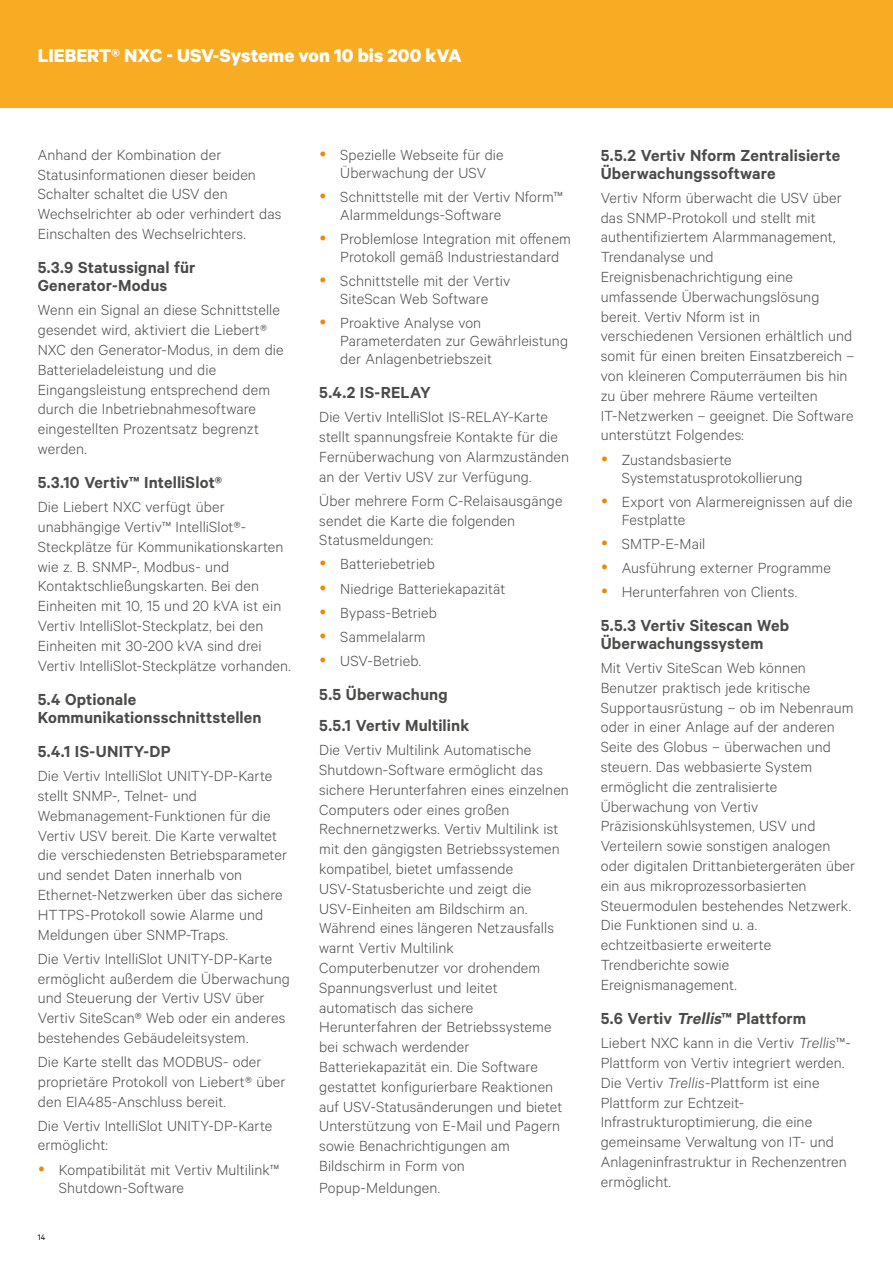
<style>
.page{position:relative;width:893px;height:1263px;background:#fff}
.page>*{position:absolute;margin:0;border:0;box-sizing:border-box;transform-origin:0 0}
.t1{font:700 21px "Calibre";color:#fff}
.t2{font:600 18px/18px "Calibre";letter-spacing:.01em;color:#4a4a49}
.t3{font:300 16.5px/19.8px "Calibre";letter-spacing:.01em;color:#4a4a49}
.t4{font:9px "Calibre";color:#000}
.s1{font-style:italic}
</style>
<div class="page">
<div style="left:0;top:0;width:893px;height:108px;background:#f8ac23"></div>
<p class="t1" style="left:38px;top:43px;width:426px">LIEBERT® NXC - USV-Systeme von 10 bis 200 kVA</p>
<p class="t3" style="left:38px;top:144px;width:245px">Anhand der Kombination der Statusinformationen dieser beiden Schalter schaltet die USV den Wechselrichter ab oder verhindert das Einschalten des Wechselrichters.</p>
<p class="t2" style="left:38px;top:258px;width:159px">5.3.9 Statussignal für<br>Generator-Modus</p>
<p class="t3" style="left:38px;top:300px;width:247px">Wenn ein Signal an diese Schnittstelle gesendet wird, aktiviert die Liebert®<br>NXC den Generator-Modus, in dem die<br>Batterieladeleistung und die<br>Eingangsleistung entsprechend dem durch die Inbetriebnahmesoftware eingestellten Prozentsatz begrenzt werden.</p>
<p class="t2" style="left:38px;top:473px;width:186px">5.3.10 Vertiv™ IntelliSlot®</p>
<p class="t3" style="left:38px;top:496px;width:255px">Die Liebert NXC verfügt über unabhängige Vertiv™ IntelliSlot®- Steckplätze für Kommunikationskarten wie z. B. SNMP-, Modbus- und Kontaktschließungskarten. Bei den Einheiten mit 10, 15 und 20 kVA ist ein Vertiv IntelliSlot-Steckplatz, bei den Einheiten mit 30-200 kVA sind drei Vertiv IntelliSlot-Steckplätze vorhanden.</p>
<p class="t2" style="left:38px;top:690px;width:225px">5.4 Optionale<br>Kommunikationsschnittstellen</p>
<p class="t2" style="left:38px;top:742px;width:134px">5.4.1 IS-UNITY-DP</p>
<p class="t3" style="left:38px;top:765px;width:251px">Die Vertiv IntelliSlot UNITY-DP-Karte stellt SNMP-, Telnet- und Webmanagement-Funktionen für die Vertiv USV bereit. Die Karte verwaltet die verschiedensten Betriebsparameter und sendet Daten innerhalb von Ethernet-Netzwerken über das sichere HTTPS-Protokoll sowie Alarme und Meldungen über SNMP-Traps.</p>
<p class="t3" style="left:38px;top:948px;width:254px">Die Vertiv IntelliSlot UNITY-DP-Karte ermöglicht außerdem die Überwachung und Steuerung der Vertiv USV über Vertiv SiteScan® Web oder ein anderes bestehendes Gebäudeleitsystem.</p>
<p class="t3" style="left:38px;top:1051px;width:249px">Die Karte stellt das MODBUS- oder proprietäre Protokoll von Liebert® über den EIA485-Anschluss bereit.</p>
<p class="t3" style="left:38px;top:1115px;width:236px">Die Vertiv IntelliSlot UNITY-DP-Karte ermöglicht:</p>
<p class="t3" style="left:59px;top:1159px;width:222px;line-height:18px">Kompatibilität mit Vertiv Multilink™<br>Shutdown-Software</p>
<p class="t4" style="left:38px;top:1232px;width:9px">14</p>
<p class="t3" style="left:340px;top:145px;width:165px;line-height:18px">Spezielle Webseite für die<br>Überwachung der USV</p>
<p class="t3" style="left:340px;top:187px;width:224px;line-height:18px">Schnittstelle mit der Vertiv Nform™<br>Alarmmeldungs-Software</p>
<p class="t3" style="left:340px;top:229px;width:232px;line-height:18px">Problemlose Integration mit offenem<br>Protokoll gemäß Industriestandard</p>
<p class="t3" style="left:340px;top:271px;width:172px;line-height:18px">Schnittstelle mit der Vertiv<br>SiteScan Web Software</p>
<p class="t3" style="left:340px;top:313px;width:229px;line-height:18px">Proaktive Analyse von<br>Parameterdaten zur Gewährleistung der Anlagenbetriebszeit</p>
<p class="t2" style="left:319px;top:383px;width:113px">5.4.2 IS-RELAY</p>
<p class="t3" style="left:319px;top:407px;width:251px">Die Vertiv IntelliSlot IS-RELAY-Karte stellt spannungsfreie Kontakte für die Fernüberwachung von Alarmzuständen an der Vertiv USV zur Verfügung.</p>
<p class="t3" style="left:319px;top:490px;width:245px">Über mehrere Form C-Relaisausgänge sendet die Karte die folgenden<br>Statusmeldungen:</p>
<p class="t3" style="left:340px;top:552px;width:167px;line-height:24px">Batteriebetrieb<br>Niedrige Batteriekapazität<br>Bypass-Betrieb<br>Sammelalarm<br>USV-Betrieb.</p>
<p class="t2" style="left:319px;top:678px;width:152px;line-height:31.2px">5.5 Überwachung<br>5.5.1 Vertiv Multilink</p>
<p class="t3" style="left:319px;top:739px;width:251px">Die Vertiv Multilink Automatische Shutdown-Software ermöglicht das sichere Herunterfahren eines einzelnen Computers oder eines großen Rechnernetzwerks. Vertiv Multilink ist mit den gängigsten Betriebssystemen kompatibel, bietet umfassende USV-Statusberichte und zeigt die USV-Einheiten am Bildschirm an.<br>Während eines längeren Netzausfalls warnt Vertiv Multilink Computerbenutzer vor drohendem Spannungsverlust und leitet automatisch das sichere Herunterfahren der Betriebssysteme bei schwach werdender Batteriekapazität ein. Die Software gestattet konfigurierbare Reaktionen auf USV-Statusänderungen und bietet Unterstützung von E-Mail und Pagern sowie Benachrichtigungen am Bildschirm in Form von</p>
<p class="t3" style="left:319px;top:1177px;width:122px">Popup-Meldungen.</p>
<p class="t2" style="left:601px;top:146px;width:241px">5.5.2 Vertiv Nform Zentralisierte<br>Überwachungssoftware</p>
<p class="t3" style="left:601px;top:187px;width:255px">Vertiv Nform überwacht die USV über das SNMP-Protokoll und stellt mit authentifiziertem Alarmmanagement, Trendanalyse und Ereignisbenachrichtigung eine umfassende Überwachungslösung bereit. Vertiv Nform ist in verschiedenen Versionen erhältlich und somit für einen breiten Einsatzbereich – von kleineren Computerräumen bis hin zu über mehrere Räume verteilten IT-Netzwerken – geeignet. Die Software unterstützt Folgendes:</p>
<p class="t3" style="left:622px;top:450px;width:182px;line-height:18px">Zustandsbasierte<br>Systemstatusprotokollierung</p>
<p class="t3" style="left:622px;top:492px;width:232px;line-height:18px">Export von Alarmereignissen auf die<br>Festplatte</p>
<p class="t3" style="left:622px;top:531px;width:211px;line-height:24px">SMTP-E-Mail<br>Ausführung externer Programme<br>Herunterfahren von Clients.</p>
<p class="t2" style="left:601px;top:616px;width:190px">5.5.3 Vertiv Sitescan Web<br>Überwachungssystem</p>
<p class="t3" style="left:601px;top:657px;width:256px">Mit Vertiv SiteScan Web können<br>Benutzer praktisch jede kritische<br>Supportausrüstung – ob im Nebenraum oder in einer Anlage auf der anderen<br>Seite des Globus – überwachen und steuern. Das webbasierte System ermöglicht die zentralisierte<br>Überwachung von Vertiv<br>Präzisionskühlsystemen, USV und<br>Verteilern sowie sonstigen analogen oder digitalen Drittanbietergeräten über ein aus mikroprozessorbasierten<br>Steuermodulen bestehendes Netzwerk.<br>Die Funktionen sind u. a. echtzeitbasierte erweiterte<br>Trendberichte sowie<br>Ereignismanagement.</p>
<p class="t2" style="left:601px;top:1009px;width:207px">5.6 Vertiv <span class="s1">Trellis</span>™ Plattform</p>
<p class="t3" style="left:601px;top:1032px;width:251px">Liebert NXC kann in die Vertiv <span class="s1">Trellis</span>™- Plattform von Vertiv integriert werden.<br>Die Vertiv <span class="s1">Trellis</span>-Plattform ist eine Plattform zur Echtzeit-Infrastrukturoptimierung, die eine gemeinsame Verwaltung von IT- und Anlageninfrastruktur in Rechenzentren ermöglicht.</p>
</div>
